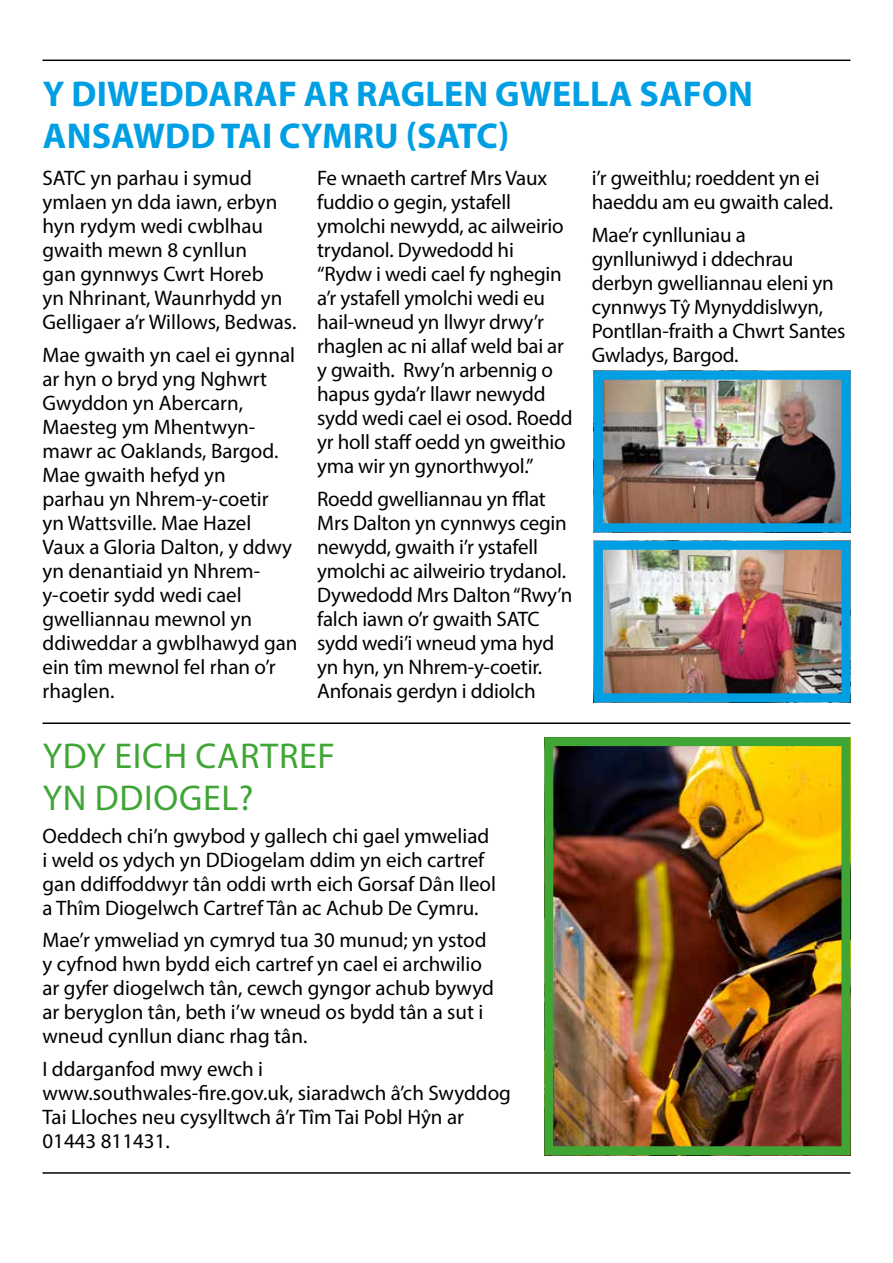
<style>
.page{position:relative;width:893px;height:1263px;background:#fff}
.page>*{position:absolute;margin:0;border:0;box-sizing:border-box;transform-origin:0 0}
.t1{font:700 36px/42px "Myriad Pro";letter-spacing:.005em;color:#009fe3}
.t2{font:36px/42px "Myriad Pro";letter-spacing:.02em;color:#3fa535}
.t3{font:21px/24px "Myriad Pro";color:#000}
</style>
<div class="page">
<hr style="left:43px;top:60px;width:807px;height:1px;background:#000">
<hr style="left:43px;top:722px;width:807px;height:2px;background:#000">
<hr style="left:43px;top:1172px;width:807px;height:2px;background:#000">
<img style="left:554px;top:747px;width:286px;height:398px">
<div style="left:544px;top:737px;width:306px;height:418px;border:9px solid #3fa535"></div>
<img style="left:604px;top:381px;width:236px;height:141px">
<div style="left:594px;top:371px;width:256px;height:161px;border:9px solid #009fe3"></div>
<img style="left:604px;top:551px;width:236px;height:141px">
<div style="left:594px;top:541px;width:256px;height:161px;border:9px solid #009fe3"></div>
<h1 class="t1" style="left:43px;top:71px;width:711px">Y DIWEDDARAF AR RAGLEN GWELLA SAFON<br>ANSAWDD TAI CYMRU (SATC)</h1>
<p class="t3" style="left:43px;top:166px;width:255px">SATC yn parhau i symud ymlaen yn dda iawn, erbyn hyn rydym wedi cwblhau gwaith mewn 8 cynllun<br>gan gynnwys Cwrt Horeb<br>yn Nhrinant, Waunrhydd yn<br>Gelligaer a’r Willows, Bedwas.</p>
<p class="t3" style="left:43px;top:342px;width:256px">Mae gwaith yn cael ei gynnal ar hyn o bryd yng Nghwrt<br>Gwyddon yn Abercarn,<br>Maesteg ym Mhentwyn&shy;mawr ac Oaklands, Bargod.<br>Mae gwaith hefyd yn<br>parhau yn Nhrem-y-coetir<br>yn Wattsville. Mae Hazel<br>Vaux a Gloria Dalton, y ddwy yn denantiaid yn Nhrem&shy;y-coetir sydd wedi cael gwelliannau mewnol yn ddiweddar a gwblhawyd gan ein tîm mewnol fel rhan o’r rhaglen.</p>
<p class="t3" style="left:317px;top:166px;width:257px">Fe wnaeth cartref Mrs Vaux fuddio o gegin, ystafell ymolchi newydd, ac ailweirio trydanol. Dywedodd hi “Rydw i wedi cael fy nghegin a’r ystafell ymolchi wedi eu hail-wneud yn llwyr drwy’r rhaglen ac ni allaf weld bai ar y gwaith. Rwy’n arbennig o hapus gyda’r llawr newydd sydd wedi cael ei osod. Roedd yr holl staff oedd yn gweithio yma wir yn gynorthwyol.”</p>
<p class="t3" style="left:317px;top:486px;width:257px">Roedd gwelliannau yn fflat<br>Mrs Dalton yn cynnwys cegin newydd, gwaith i’r ystafell ymolchi ac ailweirio trydanol.<br>Dywedodd Mrs Dalton “Rwy’n falch iawn o’r gwaith SATC sydd wedi’i wneud yma hyd yn hyn, yn Nhrem-y-coetir.<br>Anfonais gerdyn i ddiolch</p>
<h1 class="t2" style="left:43px;top:735px;width:294px">YDY EICH CARTREF<br>YN DDIOGEL?</h1>
<p class="t3" style="left:43px;top:823px;width:455px">Oeddech chi’n gwybod y gallech chi gael ymweliad i weld os ydych yn DDiogelam ddim yn eich cartref gan ddiffoddwyr tân oddi wrth eich Gorsaf Dân lleol a Thîm Diogelwch Cartref Tân ac Achub De Cymru.</p>
<p class="t3" style="left:43px;top:928px;width:453px">Mae’r ymweliad yn cymryd tua 30 munud; yn ystod y cyfnod hwn bydd eich cartref yn cael ei archwilio ar gyfer diogelwch tân, cewch gyngor achub bywyd ar beryglon tân, beth i’w wneud os bydd tân a sut i wneud cynllun dianc rhag tân.</p>
<p class="t3" style="left:43px;top:1056px;width:470px">I ddarganfod mwy ewch i www.southwales-fire.gov.uk, siaradwch â’ch Swyddog Tai Lloches neu cysylltwch â’r Tîm Tai Pobl Hŷn ar 01443 811431.</p>
<p class="t3" style="left:592px;top:166px;width:243px">i’r gweithlu; roeddent yn ei haeddu am eu gwaith caled.</p>
<p class="t3" style="left:592px;top:222px;width:255px">Mae’r cynlluniau a gynlluniwyd i ddechrau derbyn gwelliannau eleni yn cynnwys Tŷ Mynyddislwyn,<br>Pontllan-fraith a Chwrt Santes<br>Gwladys, Bargod.</p>
</div>
